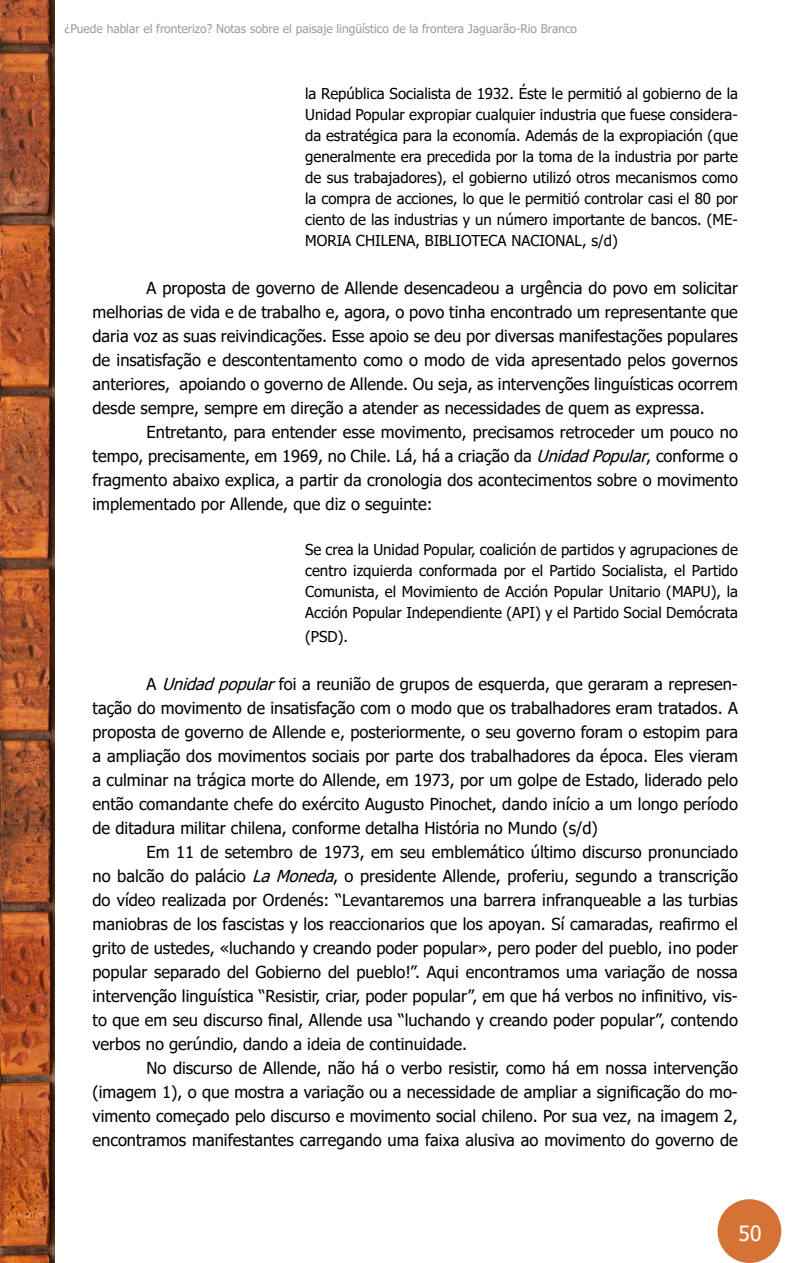
<style>
.page{position:relative;width:792px;height:1263px;background:#fff}
.page>*{position:absolute;margin:0;border:0;box-sizing:border-box;transform-origin:0 0}
.t1{font:21px "Tahoma";color:#fff}
.t2{font:16.5px/24px "Tahoma";color:#000;text-align:justify}
.t3{font:15px/21px "Tahoma";color:#000;text-align:justify}
.t4{font:12px "Tahoma";color:#9d9d9c}
.s1{font-style:italic}
</style>
<div class="page">
<img style="left:0;top:0;width:54px;height:1263px">
<div style="left:717px;top:1199px;width:64px;height:64px;background:#d57235;border-radius:50%"></div>
<p class="t4" style="left:65px;top:20px;width:514px">¿Puede hablar el fronterizo? Notas sobre el paisaje lingüístico de la frontera Jaguarão-Rio Branco</p>
<p class="t3" style="left:305px;top:84px;width:434px">la República Socialista de 1932. Éste le permitió al gobierno de la Unidad Popular expropiar cualquier industria que fuese considera&shy;da estratégica para la economía. Además de la expropiación (que generalmente era precedida por la toma de la industria por parte de sus trabajadores), el gobierno utilizó otros mecanismos como la compra de acciones, lo que le permitió controlar casi el 80 por ciento de las industrias y un número importante de bancos. (ME-MORIA CHILENA, BIBLIOTECA NACIONAL, s/d)</p>
<p class="t2" style="left:92px;top:277px;width:647px;text-indent:54px">A proposta de governo de Allende desencadeou a urgência do povo em solicitar melhorias de vida e de trabalho e, agora, o povo tinha encontrado um representante que daria voz as suas reivindicações. Esse apoio se deu por diversas manifestações populares de insatisfação e descontentamento como o modo de vida apresentado pelos governos anteriores, apoiando o governo de Allende. Ou seja, as intervenções linguísticas ocorrem desde sempre, sempre em direção a atender as necessidades de quem as expressa.</p>
<p class="t2" style="left:92px;top:421px;width:647px;text-indent:54px">Entretanto, para entender esse movimento, precisamos retroceder um pouco no tempo, precisamente, em 1969, no Chile. Lá, há a criação da <span class="s1">UnidadPopular</span>, conforme o fragmento abaixo explica, a partir da cronologia dos acontecimentos sobre o movimento implementado por Allende, que diz o seguinte:</p>
<p class="t3" style="left:305px;top:540px;width:434px">Se crea la Unidad Popular, coalición de partidos y agrupaciones de centro izquierda conformada por el Partido Socialista, el Partido Comunista, el Movimiento de Acción Popular Unitario (MAPU), la Acción Popular Independiente (API) y el Partido Social Demócrata</p>
<p class="t3" style="left:305px;top:627px;width:44px">(PSD).</p>
<p class="t2" style="left:92px;top:673px;width:647px;text-indent:54px">A <span class="s1">Unidadpopular</span>foi a reunião de grupos de esquerda, que geraram a represen&shy;tação do movimento de insatisfação com o modo que os trabalhadores eram tratados. A proposta de governo de Allende e, posteriormente, o seu governo foram o estopim para a ampliação dos movimentos sociais por parte dos trabalhadores da época. Eles vieram a culminar na trágica morte do Allende, em 1973, por um golpe de Estado, liderado pelo então comandante chefe do exército Augusto Pinochet, dando início a um longo período de ditadura militar chilena, conforme detalha História no Mundo (s/d)</p>
<p class="t2" style="left:92px;top:841px;width:647px;text-indent:54px">Em 11 de setembro de 1973, em seu emblemático último discurso pronunciado no balcão do palácio <span class="s1">LaMoneda</span>, o presidente Allende, proferiu, segundo a transcrição do vídeo realizada por Ordenés: “Levantaremos una barrera infranqueable a las turbias maniobras de los fascistas y los reaccionarios que los apoyan. Sí camaradas, reafirmo el grito de ustedes, «luchando y creando poder popular», pero poder del pueblo, ¡no poder popular separado del Gobierno del pueblo!”. Aqui encontramos uma variação de nossa intervenção linguística “Resistir, criar, poder popular”, em que há verbos no infinitivo, vis&shy;to que em seu discurso final, Allende usa “luchando y creando poder popular”, contendo verbos no gerúndio, dando a ideia de continuidade.</p>
<p class="t2" style="left:92px;top:1057px;width:647px;text-indent:54px">No discurso de Allende, não há o verbo resistir, como há em nossa intervenção (imagem 1), o que mostra a variação ou a necessidade de ampliar a significação do mo&shy;vimento começado pelo discurso e movimento social chileno. Por sua vez, na imagem 2, encontramos manifestantes carregando uma faixa alusiva ao movimento do governo de</p>
<p class="t1" style="left:738px;top:1219px;width:24px">50</p>
</div>
